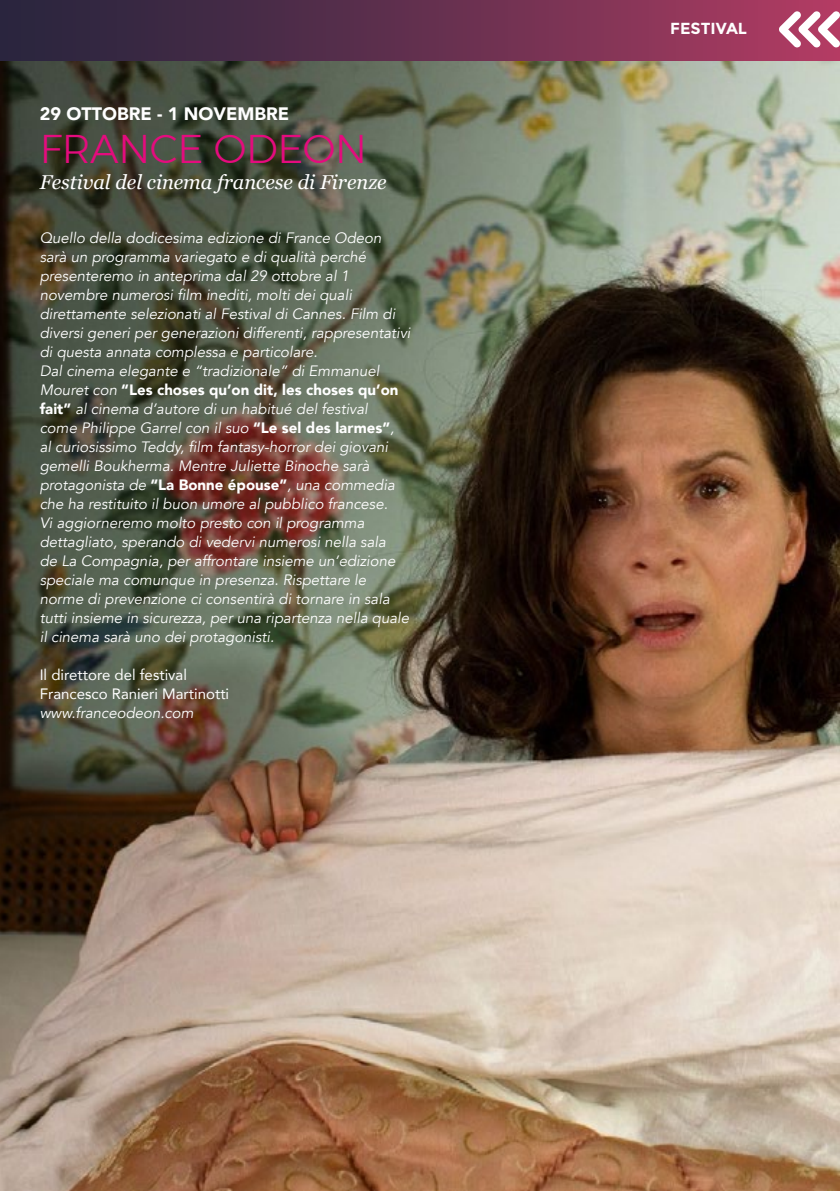
<style>
.page{position:relative;width:840px;height:1191px;background:#fff}
.page>*{position:absolute;margin:0;border:0;box-sizing:border-box;transform-origin:0 0}
.t1{font:300 40px "Montserrat";letter-spacing:-.01em;color:#e50b7e}
.t2{font:italic 20px "Georgia";color:#fff}
.t3{font:900 18px "Avenir";color:#fff}
.t4{font:700 16px "Montserrat";color:#fff}
.t5{font:italic 15px/19px "Avenir";color:#fff}
.t6{font:15px/19px "Avenir";color:#fff}
.s1{font-weight:900;font-style:normal}
</style>
<div class="page">
<img style="left:0;top:61px;width:839px;height:1130px">
<div style="left:0;top:0;width:839px;height:61px;background:linear-gradient(to right,#20243c,#ae3c62)"></div>
<svg style="left:778px;top:11px;width:61px;height:37px"></svg>
<p class="t3" style="left:40px;top:98px;width:251px">29 OTTOBRE - 1 NOVEMBRE</p>
<h1 class="t1" style="left:40px;top:119px;width:328px">FRANCE ODEON</h1>
<h2 class="t2" style="left:40px;top:168px;width:348px">Festival del cinema francese di Firenze</h2>
<p class="t5" style="left:40px;top:229px;width:372px">Quello della dodicesima edizione di France Odeon sarà un programma variegato e di qualità perché presenteremo in anteprima dal 29 ottobre al 1 novembre numerosi film inediti, molti dei quali direttamente selezionati al Festival di Cannes. Film di diversi generi per generazioni differenti, rappresentativi di questa annata complessa e particolare.<br>Dal cinema elegante e “tradizionale” di Emmanuel Mouret con <span class="s1">“Les choses qu’on dit, les choses qu’on fait”</span> al cinema d’autore di un habitué del festival<br>come Philippe Garrel con il suo <span class="s1">“Le sel des larmes”</span>,<br>al curiosissimo Teddy, film fantasy-horror dei giovani gemelli Boukherma. Mentre Juliette Binoche sarà protagonista de <span class="s1">“La Bonne épouse”</span>, una commedia che ha restituito il buon umore al pubblico francese.<br>Vi aggiorneremo molto presto con il programma dettagliato, sperando di vedervi numerosi nella sala<br>de La Compagnia, per affrontare insieme un’edizione speciale ma comunque in presenza. Rispettare le norme di prevenzione ci consentirà di tornare in sala tutti insieme in sicurezza, per una ripartenza nella quale il cinema sarà uno dei protagonisti.</p>
<p class="t6" style="left:40px;top:665px;width:191px">Il direttore del festival<br>Francesco Ranieri Martinotti</p>
<p class="t5" style="left:40px;top:704px;width:155px">www.franceodeon.com</p>
<p class="t4" style="left:670px;top:19px;width:78px">FESTIVAL</p>
</div>
